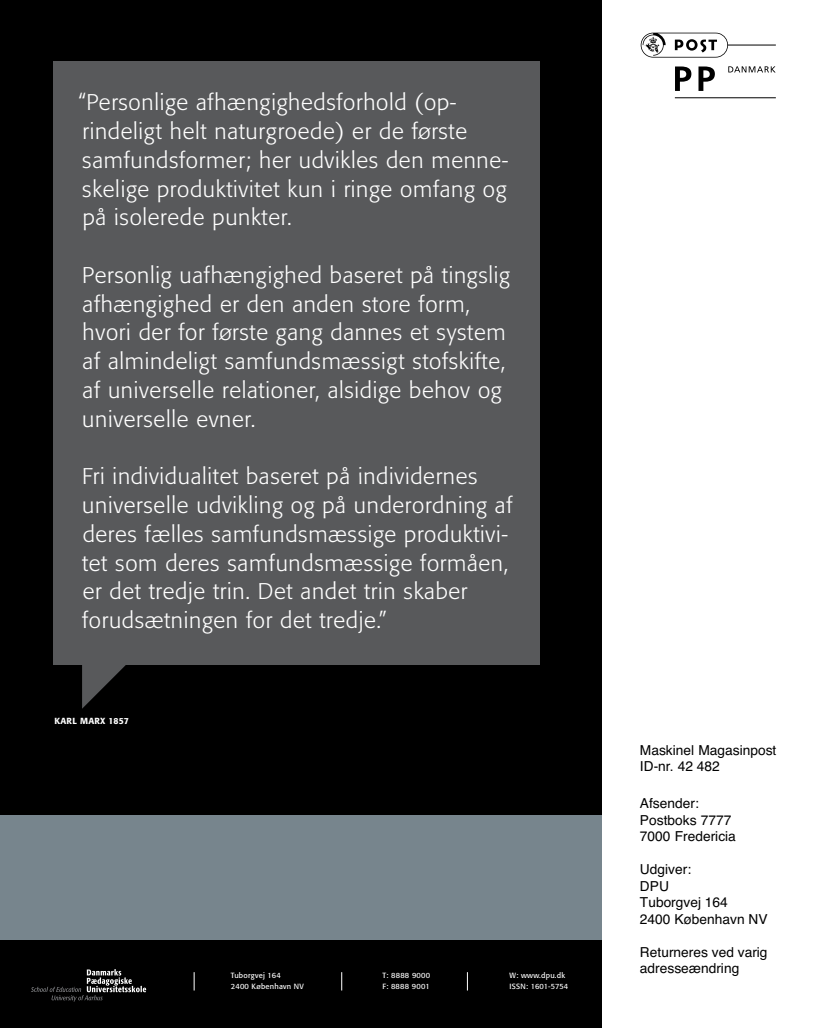
<style>
.page{position:relative;width:815px;height:1028px;background:#000}
.page>*{position:absolute;margin:0;border:0;box-sizing:border-box;transform-origin:0 0}
.t1{font:300 22.5px/28.8px "Formata";letter-spacing:.03em;color:#fff}
.t2{font:13.75px/16.5px "Helvetica";color:#000}
.t3{font:500 8.75px "Formata";letter-spacing:.03em;color:#fff}
.t4{font:7.5px/11.2px "Formata";letter-spacing:.03em;color:#fff}
.t5{font:7.5px "Formata";letter-spacing:-.01em;color:#fff}
</style>
<div class="page">
<div style="left:53px;top:62px;width:486px;height:603px;background:#58595b"></div>
<div style="left:0;top:815px;width:814px;height:124px;background:#77858d"></div>
<svg style="left:194px;top:972px;width:1px;height:18px"></svg>
<svg style="left:341px;top:972px;width:1px;height:18px"></svg>
<svg style="left:467px;top:972px;width:1px;height:18px"></svg>
<svg style="left:82px;top:665px;width:44px;height:43px"></svg>
<div style="left:602px;top:0;width:213px;height:1028px;background:#fff"></div>
<svg style="left:728px;top:66px;width:48px;height:6px"></svg>
<hr style="left:728px;top:45px;width:48px;height:1px;background:#000">
<hr style="left:675px;top:97px;width:101px;height:1px;background:#000">
<svg style="left:675px;top:66px;width:16px;height:25px"></svg>
<svg style="left:698px;top:66px;width:17px;height:25px"></svg>
<svg style="left:641px;top:33px;width:87px;height:25px"></svg>
<svg style="left:31px;top:969px;width:115px;height:32px"></svg>
<p class="t1" style="left:78px;top:88px;width:432px">“Personlige afhængighedsforhold (op&shy;rindeligt helt naturgroede) er de første samfundsformer; her udvikles den menne&shy;skelige produktivitet kun i ringe omfang og på isolerede punkter.</p>
<p class="t1" style="left:82px;top:261px;width:429px">Personlig uafhængighed baseret på tingslig afhængighed er den anden store form, hvori der for første gang dannes et system af almindeligt samfundsmæssigt stofskifte, af universelle relationer, alsidige behov og universelle evner.</p>
<p class="t1" style="left:82px;top:462px;width:432px">Fri individualitet baseret på individernes universelle udvikling og på underordning af deres fælles samfundsmæssige produktivi&shy;tet som deres samfundsmæssige formåen, er det tredje trin. Det andet trin skaber forudsætningen for det tredje.”</p>
<p class="t3" style="left:54px;top:715px;width:13px">KARL</p>
<p class="t3" style="left:80px;top:715px;width:50px">MARX 1857</p>
<p class="t4" style="left:231px;top:969px;width:74px">Tuborgvej 164<br>2400 København NV</p>
<p class="t4" style="left:383px;top:969px;width:49px">T: 8888 9000<br>F: 8888 9001</p>
<p class="t4" style="left:510px;top:969px;width:57px">W: www.dpu.dk<br>ISSN</p>
<p class="t5" style="left:526px;top:982px;width:44px">: 1601-5754</p>
<p class="t2" style="left:640px;top:742px;width:138px">Maskinel Magasinpost<br>ID-nr. 42 482</p>
<p class="t2" style="left:640px;top:796px;width:97px">Afsender:<br>Postboks 7777<br>7000 Fredericia</p>
<p class="t2" style="left:640px;top:862px;width:129px">Udgiver:<br>DPU<br>Tuborgvej 164<br>2400 København NV</p>
<p class="t2" style="left:640px;top:944px;width:129px">Returneres ved varig adresseændring</p>
</div>
